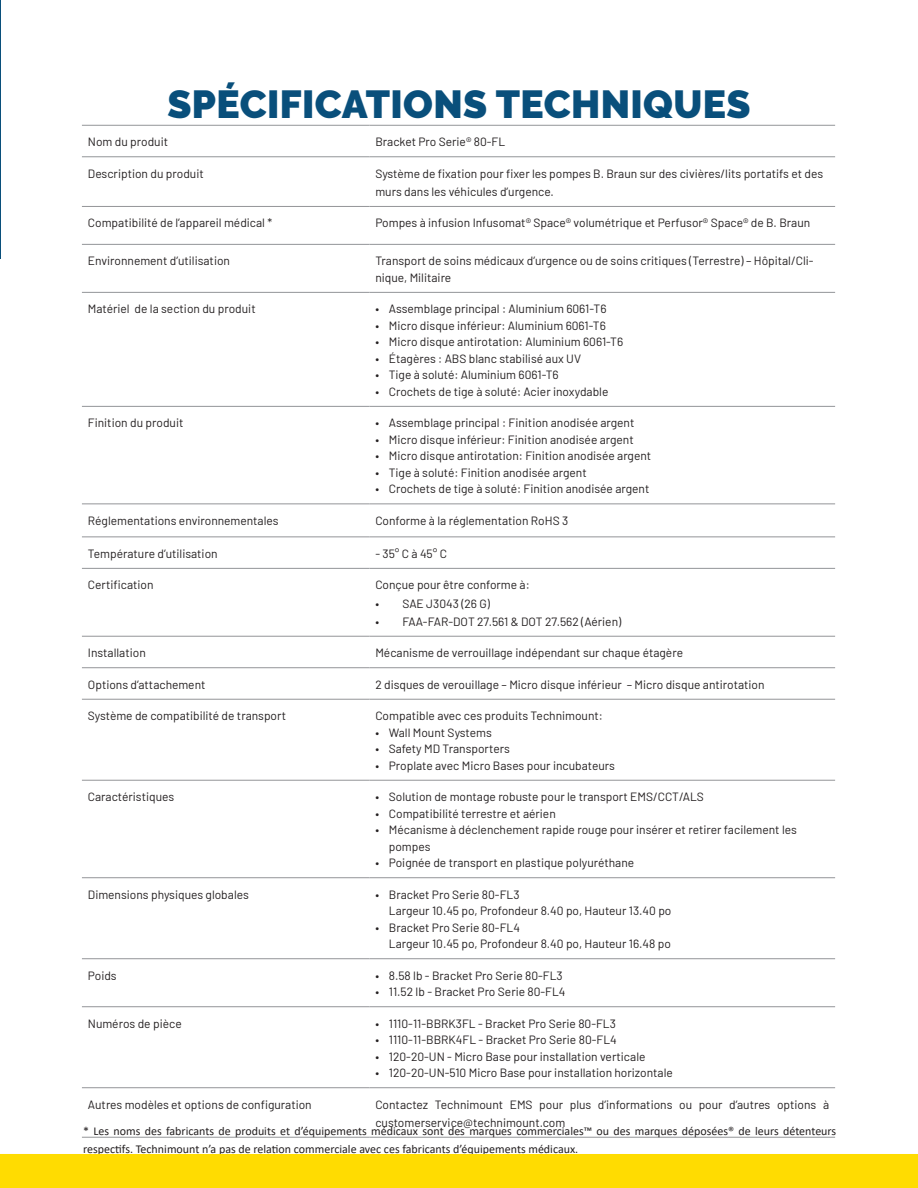
<style>
.page{position:relative;width:918px;height:1188px;background:#fff}
.page>*{position:absolute;margin:0;border:0;box-sizing:border-box;transform-origin:0 0}
.Titre_1{font:900 39px "Raleway";letter-spacing:.01em;color:#094f7b}
.Table_Cell_Text{font:12px/18.1px "Barlow";color:#231f20}
.Table_Titles{font:12px "Barlow";color:#231f20}
.Table_Cell_Text-2{font:12px/18px "Calibri";color:#231f20}
.Table_Normal{font:12px/16.5px "Barlow";color:#231f20}
.cellules{font:12px "Barlow";color:#231f20}
</style>
<div class="page">
<hr style="left:82px;top:206px;width:287px;height:1px;background:#939598">
<hr style="left:369px;top:206px;width:466px;height:1px;background:#939598">
<hr style="left:82px;top:244px;width:287px;height:1px;background:#939598">
<hr style="left:369px;top:244px;width:466px;height:1px;background:#939598">
<hr style="left:82px;top:292px;width:287px;height:1px;background:#939598">
<hr style="left:369px;top:292px;width:466px;height:1px;background:#939598">
<hr style="left:82px;top:406px;width:287px;height:1px;background:#939598">
<hr style="left:369px;top:406px;width:466px;height:1px;background:#939598">
<hr style="left:82px;top:504px;width:287px;height:1px;background:#939598">
<hr style="left:369px;top:504px;width:466px;height:1px;background:#939598">
<hr style="left:82px;top:537px;width:287px;height:1px;background:#939598">
<hr style="left:369px;top:537px;width:466px;height:1px;background:#939598">
<hr style="left:82px;top:568px;width:287px;height:1px;background:#939598">
<hr style="left:369px;top:568px;width:466px;height:1px;background:#939598">
<hr style="left:82px;top:636px;width:287px;height:1px;background:#939598">
<hr style="left:369px;top:636px;width:466px;height:1px;background:#939598">
<hr style="left:82px;top:667px;width:287px;height:1px;background:#939598">
<hr style="left:369px;top:667px;width:466px;height:1px;background:#939598">
<hr style="left:82px;top:699px;width:287px;height:1px;background:#939598">
<hr style="left:369px;top:699px;width:466px;height:1px;background:#939598">
<hr style="left:82px;top:780px;width:287px;height:1px;background:#939598">
<hr style="left:369px;top:780px;width:466px;height:1px;background:#939598">
<hr style="left:82px;top:877px;width:287px;height:1px;background:#939598">
<hr style="left:369px;top:877px;width:466px;height:1px;background:#939598">
<hr style="left:82px;top:958px;width:287px;height:1px;background:#939598">
<hr style="left:369px;top:958px;width:466px;height:1px;background:#939598">
<hr style="left:82px;top:1006px;width:287px;height:1px;background:#939598">
<hr style="left:82px;top:1087px;width:287px;height:1px;background:#939598">
<hr style="left:369px;top:1006px;width:466px;height:1px;background:#939598">
<hr style="left:369px;top:1087px;width:466px;height:1px;background:#939598">
<hr style="left:369px;top:1137px;width:466px;height:1px;background:#939598">
<hr style="left:82px;top:125px;width:287px;height:1px;background:#939598">
<hr style="left:82px;top:157px;width:287px;height:1px;background:#939598">
<hr style="left:82px;top:1137px;width:287px;height:1px;background:#939598">
<hr style="left:369px;top:125px;width:466px;height:1px;background:#939598">
<hr style="left:369px;top:157px;width:466px;height:1px;background:#939598">
<hr style="left:0;top:0;width:1px;height:258px;background:#094f7b">
<div style="left:0;top:1154px;width:918px;height:34px;background:#ffdc01"></div>
<p class="Titre_1" style="left:167px;top:81px;width:585px">SPÉCIFICATIONS TECHNIQUES</p>
<p class="Table_Titles" style="left:88px;top:133px;width:82px">Nom du produit</p>
<p class="Table_Cell_Text" style="left:375px;top:132px;width:131px">Bracket Pro Serie® 80-FL</p>
<p class="Table_Titles" style="left:88px;top:165px;width:117px">Description du produit</p>
<p class="Table_Cell_Text" style="left:375px;top:163px;width:449px">Système de fixation pour fixer les pompes B. Braun sur des civières/lits portatifs et des murs dans les véhicules d’urgence.</p>
<p class="Table_Titles" style="left:88px;top:214px;width:186px">Compatibilité de l’appareil médical *</p>
<p class="Table_Cell_Text" style="left:375px;top:213px;width:436px">Pompes à infusion Infusomat® Space® volumétrique et Perfusor® Space® de B. Braun</p>
<p class="Table_Titles" style="left:88px;top:252px;width:144px">Environnement d’utilisation</p>
<p class="Table_Normal" style="left:375px;top:252px;width:440px">Transport de soins médicaux d’urgence ou de soins critiques (Terrestre) – Hôpital/Cli&shy;nique, Militaire</p>
<p class="Table_Titles" style="left:88px;top:300px;width:169px">Matériel de la section du produit</p>
<p class="Table_Cell_Text" style="left:375px;top:299px;width:233px">• Assemblage principal : Aluminium 6061-T6</p>
<p class="Table_Cell_Text" style="left:375px;top:316px;width:232px">• Micro disque inférieur: Aluminium 6061-T6</p>
<p class="Table_Cell_Text" style="left:375px;top:332px;width:249px">• Micro disque antirotation: Aluminium 6061-T6</p>
<p class="Table_Cell_Text" style="left:375px;top:349px;width:207px">• Étagères : ABS blanc stabilisé aux UV</p>
<p class="Table_Cell_Text" style="left:375px;top:365px;width:185px">• Tige à soluté: Aluminium 6061-T6</p>
<p class="Table_Cell_Text" style="left:375px;top:382px;width:235px">• Crochets de tige à soluté: Acier inoxydable</p>
<p class="Table_Titles" style="left:88px;top:414px;width:97px">Finition du produit</p>
<p class="Table_Cell_Text" style="left:375px;top:413px;width:261px">• Assemblage principal : Finition anodisée argent</p>
<p class="Table_Cell_Text" style="left:375px;top:430px;width:260px">• Micro disque inférieur: Finition anodisée argent</p>
<p class="Table_Cell_Text" style="left:375px;top:446px;width:277px">• Micro disque antirotation: Finition anodisée argent</p>
<p class="Table_Cell_Text" style="left:375px;top:463px;width:213px">• Tige à soluté: Finition anodisée argent</p>
<p class="Table_Cell_Text" style="left:375px;top:479px;width:276px">• Crochets de tige à soluté: Finition anodisée argent</p>
<p class="Table_Titles" style="left:88px;top:512px;width:192px">Réglementations environnementales</p>
<p class="cellules" style="left:375px;top:512px;width:194px">Conforme à la réglementation RoHS 3</p>
<p class="Table_Titles" style="left:88px;top:545px;width:131px">Température d’utilisation</p>
<p class="Table_Cell_Text" style="left:375px;top:544px;width:73px">- 35° C à 45° C</p>
<p class="Table_Titles" style="left:88px;top:576px;width:67px">Certification</p>
<p class="cellules" style="left:375px;top:576px;width:156px">Conçue pour être conforme à:</p>
<p class="Table_Cell_Text" style="left:375px;top:593px;width:116px">• SAE J3043 (26 G)</p>
<p class="Table_Cell_Text" style="left:375px;top:611px;width:247px">• FAA-FAR-DOT 27.561 &amp; DOT 27.562 (Aérien)</p>
<p class="Table_Titles" style="left:88px;top:644px;width:59px">Installation</p>
<p class="Table_Cell_Text" style="left:375px;top:643px;width:309px">Mécanisme de verrouillage indépendant sur chaque étagère</p>
<p class="Table_Titles" style="left:88px;top:676px;width:119px">Options d’attachement</p>
<p class="Table_Cell_Text" style="left:375px;top:674px;width:391px">2 disques de verouillage – Micro disque inférieur – Micro disque antirotation</p>
<p class="Table_Titles" style="left:88px;top:707px;width:200px">Système de compatibilité de transport</p>
<p class="Table_Cell_Text" style="left:375px;top:706px;width:229px">Compatible avec ces produits Technimount:</p>
<p class="Table_Cell_Text" style="left:375px;top:722px;width:118px">• Wall Mount Systems</p>
<p class="Table_Cell_Text" style="left:375px;top:739px;width:136px">• Safety MD Transporters</p>
<p class="Table_Cell_Text" style="left:375px;top:755px;width:241px">• Proplate avec Micro Bases pour incubateurs</p>
<p class="Table_Titles" style="left:88px;top:788px;width:88px">Caractéristiques</p>
<p class="Table_Cell_Text" style="left:375px;top:787px;width:330px">• Solution de montage robuste pour le transport EMS/CCT/ALS</p>
<p class="Table_Cell_Text" style="left:375px;top:803px;width:182px">• Compatibilité terrestre et aérien</p>
<p class="Table_Cell_Text" style="left:389px;top:821px;width:410px;line-height:16.5px;text-indent:-13px">• Mécanisme à déclenchement rapide rouge pour insérer et retirer facilement les pompes</p>
<p class="Table_Cell_Text" style="left:375px;top:853px;width:260px">• Poignée de transport en plastique polyuréthane</p>
<p class="Table_Titles" style="left:88px;top:886px;width:162px">Dimensions physiques globales</p>
<p class="Table_Cell_Text" style="left:375px;top:884px;width:146px">• Bracket Pro Serie 80-FL3</p>
<p class="Table_Normal" style="left:389px;top:902px;width:284px">Largeur 10.45 po, Profondeur 8.40 po, Hauteur 13.40 po</p>
<p class="Table_Cell_Text" style="left:375px;top:917px;width:146px">• Bracket Pro Serie 80-FL4</p>
<p class="Table_Normal" style="left:389px;top:935px;width:284px">Largeur 10.45 po, Profondeur 8.40 po, Hauteur 16.48 po</p>
<p class="Table_Titles" style="left:88px;top:967px;width:30px">Poids</p>
<p class="Table_Cell_Text" style="left:375px;top:965px;width:189px">• 8.58 lb - Bracket Pro Serie 80-FL3</p>
<p class="Table_Cell_Text" style="left:375px;top:982px;width:192px">• 11.52 lb - Bracket Pro Serie 80-FL4</p>
<p class="Table_Titles" style="left:88px;top:1015px;width:95px">Numéros de pièce</p>
<p class="Table_Cell_Text" style="left:375px;top:1013px;width:242px">• 1110-11-BBRK3FL - Bracket Pro Serie 80-FL3</p>
<p class="Table_Cell_Text" style="left:375px;top:1030px;width:243px">• 1110-11-BBRK4FL - Bracket Pro Serie 80-FL4</p>
<p class="Table_Cell_Text" style="left:375px;top:1046px;width:272px">• 120-20-UN - Micro Base pour installation verticale</p>
<p class="Table_Cell_Text" style="left:375px;top:1063px;width:299px">• 120-20-UN-510 Micro Base pour installation horizontale</p>
<p class="Table_Titles" style="left:88px;top:1096px;width:225px">Autres modèles et options de configuration</p>
<p class="Table_Cell_Text" style="left:375px;top:1094px;width:455px">Contactez Technimount EMS pour plus d’informations ou pour d’autres options à customerservice@technimount.com</p>
<p class="Table_Cell_Text-2" style="left:83px;top:1122px;width:755px">* Les noms des fabricants de produits et d’équipements médicaux sont des marques commerciales™ ou des marques déposées® de leurs détenteurs respectifs. Technimount n’a pas de relation commerciale avec ces fabricants d’équipements médicaux.</p>
</div>
